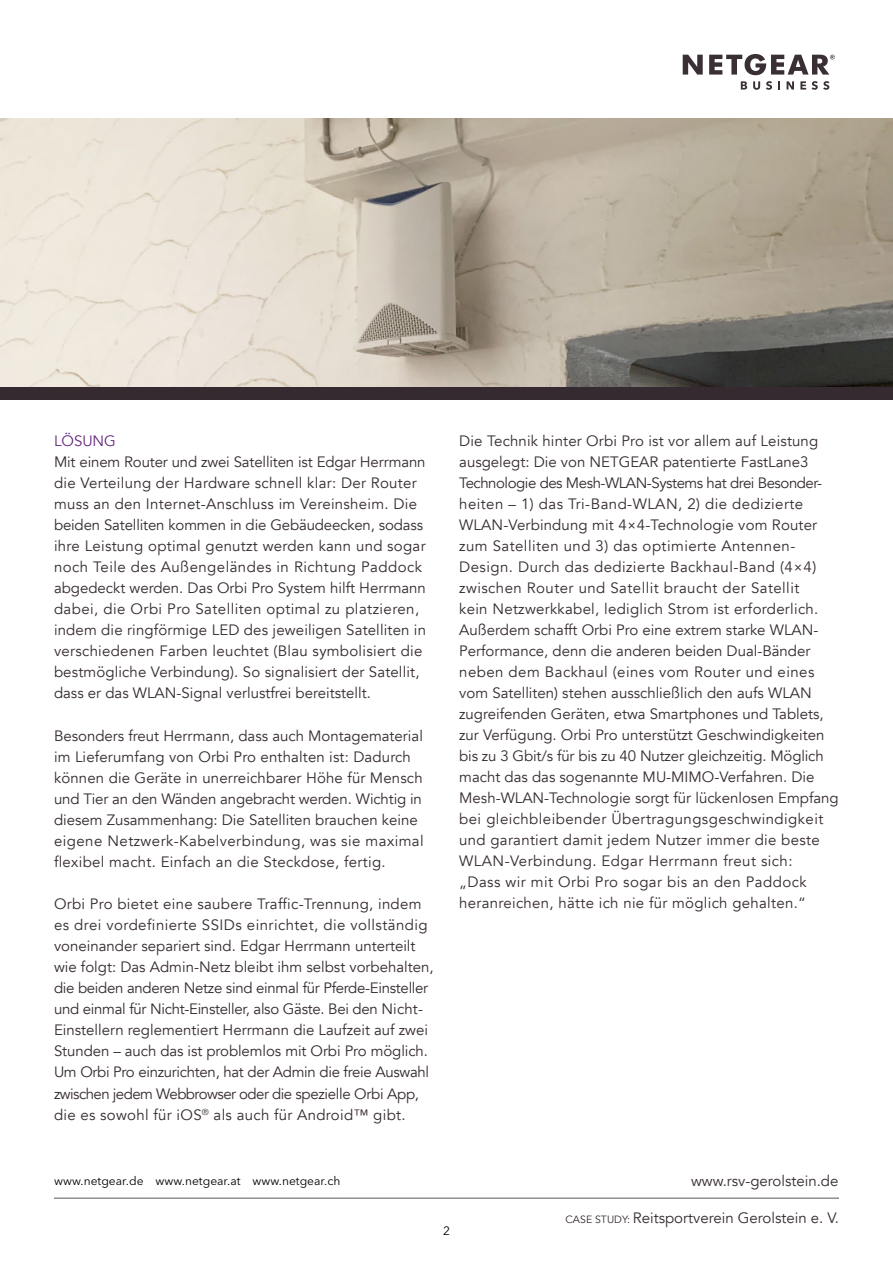
<style>
.page{position:relative;width:893px;height:1263px;background:#fff}
.page>*{position:absolute;margin:0;border:0;box-sizing:border-box;transform-origin:0 0}
.t1{font:15px/21px "Avenir";color:#342a2f}
.t2{font:15px/21px "Avenir";letter-spacing:-.02em;color:#342a2f}
.t3{font:15px "Avenir";color:#65277e}
.t4{font:12px "Avenir Next LT Pro";color:#000}
.s1{font-size:10.5px}
</style>
<div class="page">
<hr style="left:54px;top:1198px;width:785px;height:1px;background:#575756">
<img style="left:0;top:119px;width:893px;height:268px">
<div style="left:0;top:387px;width:893px;height:12px;background:#342a2f"></div>
<svg style="left:741px;top:81px;width:6px;height:9px"></svg>
<svg style="left:753px;top:81px;width:7px;height:9px"></svg>
<svg style="left:766px;top:81px;width:6px;height:9px"></svg>
<svg style="left:778px;top:81px;width:2px;height:9px"></svg>
<svg style="left:787px;top:81px;width:7px;height:9px"></svg>
<svg style="left:800px;top:81px;width:6px;height:9px"></svg>
<svg style="left:812px;top:81px;width:17px;height:9px"></svg>
<svg style="left:709px;top:54px;width:126px;height:21px"></svg>
<svg style="left:683px;top:55px;width:20px;height:20px"></svg>
<p class="t3" style="left:54px;top:432px;width:63px">LÖSUNG</p>
<p class="t1" style="left:54px;top:452px;width:374px">Mit einem Router und zwei Satelliten ist Edgar Herrmann die Verteilung der Hardware schnell klar: Der Router muss an den Internet-Anschluss im Vereinsheim. Die beiden Satelliten kommen in die Gebäudeecken, sodass ihre Leistung optimal genutzt werden kann und sogar noch Teile des Außengeländes in Richtung Paddock abgedeckt werden. Das Orbi Pro System hilft Herrmann dabei, die Orbi Pro Satelliten optimal zu platzieren, indem die ringförmige LED des jeweiligen Satelliten in verschiedenen Farben leuchtet (Blau symbolisiert die bestmögliche Verbindung). So signalisiert der Satellit, dass er das WLAN-Signal verlustfrei bereitstellt.</p>
<p class="t1" style="left:54px;top:725px;width:371px">Besonders freut Herrmann, dass auch Montagematerial im Lieferumfang von Orbi Pro enthalten ist: Dadurch können die Geräte in unerreichbarer Höhe für Mensch und Tier an den Wänden angebracht werden. Wichtig in diesem Zusammenhang: Die Satelliten brauchen keine eigene Netzwerk-Kabelverbindung, was sie maximal flexibel macht. Einfach an die Steckdose, fertig.</p>
<p class="t1" style="left:54px;top:893px;width:381px">Orbi Pro bietet eine saubere Traffic-Trennung, indem es drei vordefinierte SSIDs einrichtet, die vollständig voneinander separiert sind. Edgar Herrmann unterteilt wie folgt: Das Admin-Netz bleibt ihm selbst vorbehalten, die beiden anderen Netze sind einmal für Pferde-Einsteller und einmal für Nicht-Einsteller, also Gäste. Bei den Nicht-Einstellern reglementiert Herrmann die Laufzeit auf zwei Stunden – auch das ist problemlos mit Orbi Pro möglich.<br>Um Orbi Pro einzurichten, hat der Admin die freie Auswahl</p>
<p class="t2" style="left:54px;top:1084px;width:367px">zwischen jedem Webbrowser oder die spezielle Orbi App, die es sowohl für iOS<sup>®</sup> als auch für Android™ gibt.</p>
<p class="t1" style="left:459px;top:431px;width:381px">Die Technik hinter Orbi Pro ist vor allem auf Leistung ausgelegt: Die von NETGEAR patentierte FastLane3<br>Technologie des Mesh-WLAN-Systems hat drei Besonder&shy;heiten – 1) das Tri-Band-WLAN, 2) die dedizierte WLAN-Verbindung mit 4×4-Technologie vom Router zum Satelliten und 3) das optimierte Antennen-Design. Durch das dedizierte Backhaul-Band (4×4) zwischen Router und Satellit braucht der Satellit<br>kein Netzwerkkabel, lediglich Strom ist erforderlich.<br>Außerdem schafft Orbi Pro eine extrem starke WLAN-Performance, denn die anderen beiden Dual-Bänder neben dem Backhaul (eines vom Router und eines vom Satelliten) stehen ausschließlich den aufs WLAN zugreifenden Geräten, etwa Smartphones und Tablets, zur Verfügung. Orbi Pro unterstützt Geschwindigkeiten bis zu 3 Gbit/s für bis zu 40 Nutzer gleichzeitig. Möglich macht das das sogenannte MU-MIMO-Verfahren. Die Mesh-WLAN-Technologie sorgt für lückenlosen Empfang bei gleichbleibender Übertragungsgeschwindigkeit und garantiert damit jedem Nutzer immer die beste WLAN-Verbindung. Edgar Herrmann freut sich:<br>„Dass wir mit Orbi Pro sogar bis an den Paddock heranreichen, hätte ich nie für möglich gehalten.“</p>
<p class="t4" style="left:54px;top:1173px;width:288px">www.netgear.de www.netgear.at www.netgear.ch</p>
<p class="t4" style="left:443px;top:1224px;width:8px">2</p>
<p class="t1" style="left:691px;top:1171px;width:149px">www.rsv-gerolstein.de</p>
<p class="t1" style="left:566px;top:1207px;width:275px"><span class="s1">CASE STUDY:</span> Reitsportverein Gerolstein e. V.</p>
</div>
